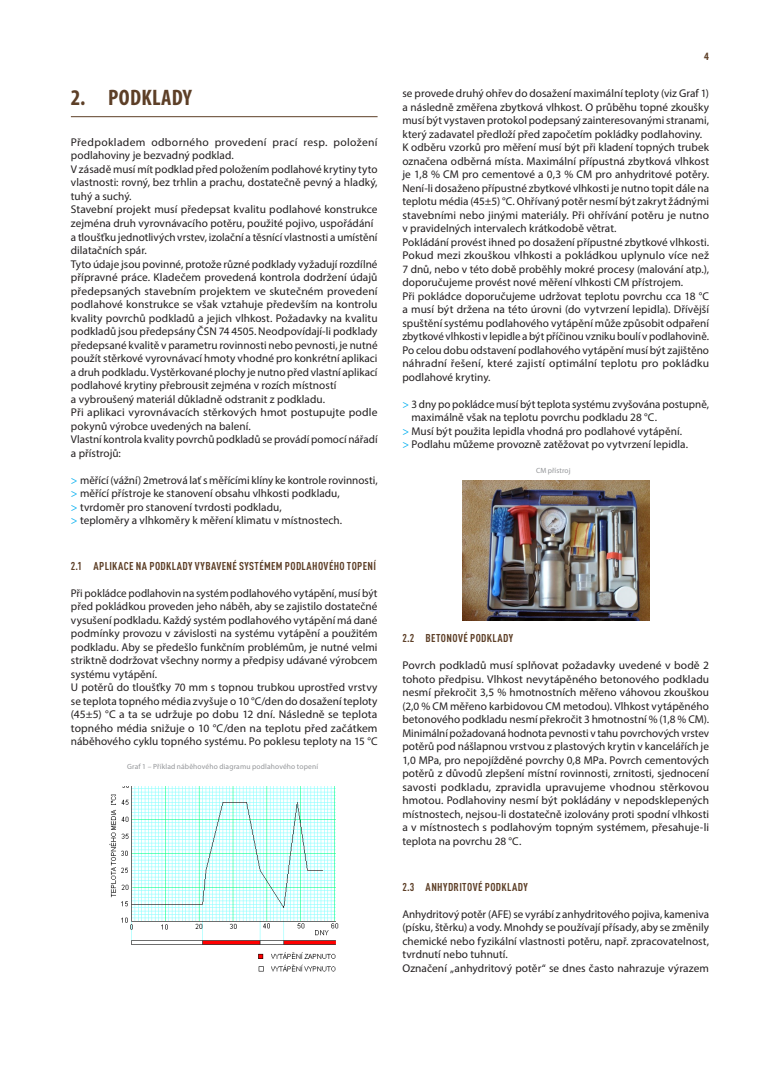
<style>
.page{position:relative;width:780px;height:1088px;background:#fff}
.page>*{position:absolute;margin:0;border:0;box-sizing:border-box;transform-origin:0 0}
.t1{font:700 condensed 22.5px "Myriad Pro";letter-spacing:.01em;color:#5d3f27}
.t2{font:11.25px/13.5px "Myriad Pro";letter-spacing:.005em;color:#231f20;text-align:justify}
.text{font:700 condensed 11.25px "DIN Pro";letter-spacing:.035em;color:#5d3f27}
.t3{font:11.25px/13.5px "Myriad Pro";letter-spacing:.025em;color:#231f20}
.t4{font:700 condensed 11.25px "Myriad Pro";color:#5d3f27}
.t5{font:7.5px "Myriad Pro";letter-spacing:.015em;color:#939598}
.s1{color:#00aeef}
</style>
<div class="page">
<img style="left:109px;top:787px;width:230px;height:185px">
<img style="left:462px;top:480px;width:187px;height:140px">
<hr style="left:71px;top:116px;width:306px;height:1px;background:#5d3f27">
<p class="t1" style="left:71px;top:84px;width:122px">2. PODKLADY</p>
<p class="t3" style="left:71px;top:135px;width:308px">Předpokladem odborného provedení prací resp. položení podlahoviny je bezvadný podklad.</p>
<p class="t2" style="left:71px;top:162px;width:308px">V zásadě musí mít podklad před položením podlahové krytiny tyto vlastnosti: rovný, bez trhlin a prachu, dostatečně pevný a hladký, tuhý a suchý.</p>
<p class="t2" style="left:71px;top:203px;width:308px">Stavební projekt musí předepsat kvalitu podlahové konstrukce zejména druh vyrovnávacího potěru, použité pojivo, uspořádání</p>
<p class="t2" style="left:71px;top:230px;width:308px">a tloušťku jednotlivých vrstev, izolační a těsnící vlastnosti a umístění dilatačních spár.</p>
<p class="t2" style="left:71px;top:257px;width:308px">Tyto údaje jsou povinné, protože různé podklady vyžadují rozdílné přípravné práce. Kladečem provedená kontrola dodržení údajů předepsaných stavebním projektem ve skutečném provedení podlahové konstrukce se však vztahuje především na kontrolu kvality povrchů podkladů a jejich vlhkost. Požadavky na kvalitu podkladů jsou předepsány ČSN 74 4505. Neodpovídají-li podklady předepsané kvalitě v parametru rovinnosti nebo pevnosti, je nutné použít stěrkové vyrovnávací hmoty vhodné pro konkrétní aplikaci</p>
<p class="t2" style="left:71px;top:365px;width:308px">a druh podkladu. Vystěrkované plochy je nutno před vlastní aplikací podlahové krytiny přebrousit zejména v rozích místností</p>
<p class="t2" style="left:71px;top:392px;width:256px">a vybroušený materiál důkladně odstranit z podkladu.</p>
<p class="t2" style="left:71px;top:405px;width:308px">Při aplikaci vyrovnávacích stěrkových hmot postupujte podle pokynů výrobce uvedených na balení.</p>
<p class="t2" style="left:71px;top:432px;width:308px">Vlastní kontrola kvality povrchů podkladů se provádí pomocí nářadí a přístrojů:</p>
<p class="t2" style="left:71px;top:473px;width:308px"><span class="s1">&gt;</span> měřící (vážní) 2metrová lať s měřícími klíny ke kontrole rovinnosti,</p>
<p class="t2" style="left:71px;top:486px;width:270px"><span class="s1">&gt;</span> měřící přístroje ke stanovení obsahu vlhkosti podkladu,</p>
<p class="t2" style="left:71px;top:500px;width:212px"><span class="s1">&gt;</span> tvrdoměr pro stanovení tvrdosti podkladu,</p>
<p class="t2" style="left:71px;top:513px;width:273px"><span class="s1">&gt;</span> teploměry a vlhkoměry k měření klimatu v místnostech.</p>
<p class="text" style="left:71px;top:557px;width:306px">2.1 APLIKACE NA PODKLADY VYBAVENÉ SYSTÉMEM PODLAHOVÉHO TOPENÍ</p>
<p class="t2" style="left:71px;top:586px;width:308px">Při pokládce podlahovin na systém podlahového vytápění, musí být před pokládkou proveden jeho náběh, aby se zajistilo dostatečné vysušení podkladu. Každý systém podlahového vytápění má dané podmínky provozu v závislosti na systému vytápění a použitém podkladu. Aby se předešlo funkčním problémům, je nutné velmi striktně dodržovat všechny normy a předpisy udávané výrobcem systému vytápění.</p>
<p class="t2" style="left:71px;top:681px;width:308px">U potěrů do tloušťky 70 mm s topnou trubkou uprostřed vrstvy se teplota topného média zvyšuje o 10 °C/den do dosažení teploty (45±5) °C a ta se udržuje po dobu 12 dní. Následně se teplota topného média snižuje o 10 °C/den na teplotu před začátkem náběhového cyklu topného systému. Po poklesu teploty na 15 °C</p>
<p class="t5" style="left:127px;top:762px;width:192px">Graf 1 – Příklad náběhového diagramu podlahového topení</p>
<p class="t4" style="left:704px;top:49px;width:6px">4</p>
<p class="t2" style="left:402px;top:86px;width:308px">se provede druhý ohřev do dosažení maximální teploty (viz Graf 1) a následně změřena zbytková vlhkost. O průběhu topné zkoušky musí být vystaven protokol podepsaný zainteresovanými stranami, který zadavatel předloží před započetím pokládky podlahoviny.</p>
<p class="t2" style="left:402px;top:140px;width:308px">K odběru vzorků pro měření musí být při kladení topných trubek označena odběrná místa. Maximální přípustná zbytková vlhkost je 1,8 % CM pro cementové a 0,3 % CM pro anhydritové potěry.<br>Není-li dosaženo přípustné zbytkové vlhkosti je nutno topit dále na teplotu média (45±5) °C. Ohřívaný potěr nesmí být zakryt žádnými stavebními nebo jinými materiály. Při ohřívání potěru je nutno v pravidelných intervalech krátkodobě větrat.</p>
<p class="t2" style="left:402px;top:235px;width:308px">Pokládání provést ihned po dosažení přípustné zbytkové vlhkosti.<br>Pokud mezi zkouškou vlhkosti a pokládkou uplynulo více než 7 dnů, nebo v této době proběhly mokré procesy (malování atp.), doporučujeme provést nové měření vlhkosti CM přístrojem.</p>
<p class="t2" style="left:402px;top:289px;width:308px">Při pokládce doporučujeme udržovat teplotu povrchu cca 18 °C a musí být držena na této úrovni (do vytvrzení lepidla). Dřívější spuštění systému podlahového vytápění může způsobit odpaření zbytkové vlhkosti v lepidle a být příčinou vzniku boulí v podlahovině.<br>Po celou dobu odstavení podlahového vytápění musí být zajištěno náhradní řešení, které zajistí optimální teplotu pro pokládku podlahové krytiny.</p>
<p class="t2" style="left:411px;top:397px;width:299px;text-indent:-9px"><span class="s1">&gt;</span> 3 dny po pokládce musí být teplota systému zvyšována postupně, maximálně však na teplotu povrchu podkladu 28 °C.</p>
<p class="t2" style="left:402px;top:424px;width:281px"><span class="s1">&gt;</span> Musí být použita lepidla vhodná pro podlahové vytápění.</p>
<p class="t2" style="left:402px;top:437px;width:287px"><span class="s1">&gt;</span> Podlahu můžeme provozně zatěžovat po vytvrzení lepidla.</p>
<p class="t5" style="left:536px;top:466px;width:36px">CM přístroj</p>
<p class="text" style="left:402px;top:630px;width:112px">2.2 BETONOVÉ PODKLADY</p>
<p class="t2" style="left:402px;top:659px;width:308px">Povrch podkladů musí splňovat požadavky uvedené v bodě 2 tohoto předpisu. Vlhkost nevytápěného betonového podkladu nesmí překročit 3,5 % hmotnostních měřeno váhovou zkouškou (2,0 % CM měřeno karbidovou CM metodou). Vlhkost vytápěného betonového podkladu nesmí překročit 3 hmotnostní % (1,8 % CM).</p>
<p class="t2" style="left:402px;top:726px;width:308px">Minimální požadovaná hodnota pevnosti v tahu povrchových vrstev potěrů pod nášlapnou vrstvou z plastových krytin v kancelářích je 1,0 MPa, pro nepojížděné povrchy 0,8 MPa. Povrch cementových potěrů z důvodů zlepšení místní rovinnosti, zrnitosti, sjednocení savosti podkladu, zpravidla upravujeme vhodnou stěrkovou hmotou. Podlahoviny nesmí být pokládány v nepodsklepených místnostech, nejsou-li dostatečně izolovány proti spodní vlhkosti a v místnostech s podlahovým topným systémem, přesahuje-li teplota na povrchu 28 °C.</p>
<p class="text" style="left:402px;top:878px;width:127px">2.3 ANHYDRITOVÉ PODKLADY</p>
<p class="t2" style="left:402px;top:907px;width:308px">Anhydritový potěr (AFE) se vyrábí z anhydritového pojiva, kameniva (písku, štěrku) a vody. Mnohdy se používají přísady, aby se změnily chemické nebo fyzikální vlastnosti potěru, např. zpracovatelnost, tvrdnutí nebo tuhnutí.</p>
<p class="t2" style="left:402px;top:961px;width:308px">Označení „anhydritový potěr“ se dnes často nahrazuje výrazem</p>
</div>
